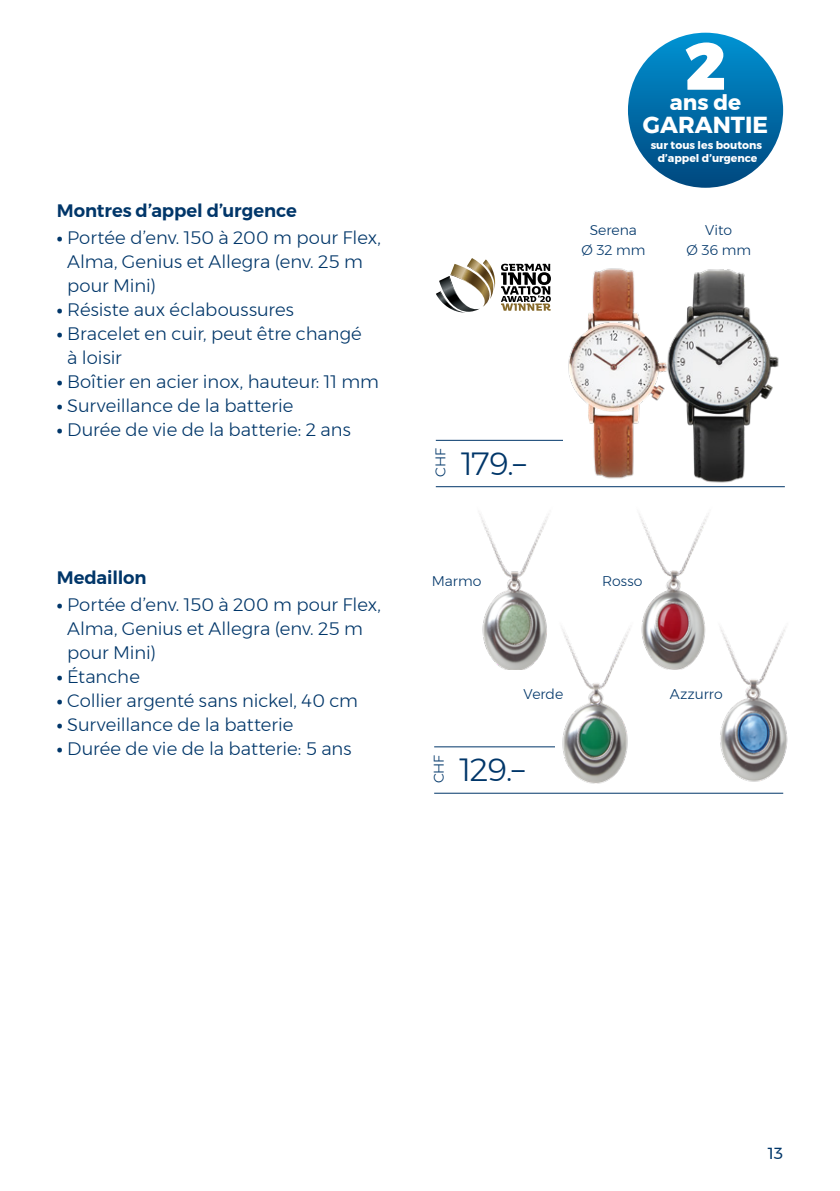
<style>
.page{position:relative;width:840px;height:1191px;background:#fff}
.page>*{position:absolute;margin:0;border:0;box-sizing:border-box;transform-origin:0 0}
.t1{font:900 66.4px "Montserrat";color:#fff}
.t2{font:300 32px "Montserrat";letter-spacing:-.035em;color:#003669}
.t3{font:700 23.2px "Montserrat";color:#fff}
.t4{font:700 21.6px "Montserrat";color:#fff}
.t5{font:300 18px/24px "Montserrat";color:#003669}
.t6{font:600 18px "Montserrat";letter-spacing:-.005em;color:#003669}
.t7{font:16px "Montserrat";color:#003669}
.t8{font:300 14px/20px "Montserrat";letter-spacing:-.005em;color:#003669;text-align:center}
.t9{font:700 10.8px/13px "Montserrat";color:#fff;text-align:center}
.s1{font-weight:700}
</style>
<div class="page">
<hr style="left:434px;top:746px;width:348px;height:1px;background:#003669">
<hr style="left:434px;top:792px;width:348px;height:1px;background:#003669">
<div style="left:554px;top:713px;width:228px;height:48px;background:#fff"></div>
<hr style="left:435px;top:440px;width:349px;height:1px;background:#003669">
<hr style="left:435px;top:486px;width:349px;height:1px;background:#003669">
<div style="left:563px;top:404px;width:231px;height:48px;background:#fff"></div>
<svg style="left:436px;top:258px;width:114px;height:54px"></svg>
<img style="left:568px;top:268px;width:96px;height:211px">
<img style="left:664px;top:269px;width:115px;height:214px">
<img style="left:562px;top:628px;width:68px;height:156px">
<img style="left:479px;top:514px;width:70px;height:156px">
<img style="left:720px;top:627px;width:68px;height:155px">
<img style="left:639px;top:513px;width:70px;height:157px">
<div style="left:627px;top:33px;width:155px;height:155px;background:linear-gradient(to bottom,#0092d2,#044a7f);border-radius:78px"></div>
<p class="t6" style="left:57px;top:196px;width:241px">Montres d’appel d’urgence</p>
<p class="t5" style="left:67px;top:225px;width:315px;text-indent:-10px"><span class="s1">•</span> Portée d’env. 150 à 200 m pour Flex,<br>Alma, Genius et Allegra (env. 25 m pour Mini)</p>
<p class="t5" style="left:57px;top:297px;width:239px"><span class="s1">•</span> Résiste aux éclaboussures</p>
<p class="t5" style="left:67px;top:321px;width:296px;text-indent:-10px"><span class="s1">•</span> Bracelet en cuir, peut être changé à loisir</p>
<p class="t5" style="left:57px;top:369px;width:323px"><span class="s1">•</span> Boîtier en acier inox, hauteur: 11 mm</p>
<p class="t5" style="left:57px;top:393px;width:238px"><span class="s1">•</span> Surveillance de la batterie</p>
<p class="t5" style="left:57px;top:417px;width:295px"><span class="s1">•</span> Durée de vie de la batterie: 2 ans</p>
<p class="t6" style="left:57px;top:563px;width:91px">Medaillon</p>
<p class="t5" style="left:67px;top:592px;width:315px;text-indent:-10px"><span class="s1">•</span> Portée d’env. 150 à 200 m pour Flex,<br>Alma, Genius et Allegra (env. 25 m pour Mini)</p>
<p class="t5" style="left:57px;top:664px;width:85px"><span class="s1">•</span> Étanche</p>
<p class="t5" style="left:57px;top:688px;width:302px"><span class="s1">•</span> Collier argenté sans nickel, 40 cm</p>
<p class="t5" style="left:57px;top:712px;width:238px"><span class="s1">•</span> Surveillance de la batterie</p>
<p class="t5" style="left:57px;top:736px;width:296px"><span class="s1">•</span> Durée de vie de la batterie: 5 ans</p>
<h1 class="t1" style="left:684px;top:12px;width:43px">2</h1>
<p class="t4" style="left:669px;top:85px;width:73px">ans de</p>
<p class="t3" style="left:642px;top:106px;width:127px">GARANTIE</p>
<p class="t9" style="left:650px;top:139px;width:113px">sur tous les boutons d’appel d’urgence</p>
<p class="t8" style="left:581px;top:220px;width:65px">Serena<br>Ø 32 mm</p>
<p class="t8" style="left:686px;top:220px;width:66px">Vito<br>Ø 36 mm</p>
<p class="t8" style="left:430px;top:476px;width:30px;rotate:-90deg">CHF</p>
<h2 class="t2" style="left:460px;top:439px;width:67px">179.–</h2>
<p class="t8" style="left:431px;top:571px;width:51px">Marmo</p>
<p class="t8" style="left:602px;top:571px;width:42px">Rosso</p>
<p class="t8" style="left:523px;top:683px;width:41px">Verde</p>
<p class="t8" style="left:669px;top:683px;width:54px">Azzurro</p>
<p class="t8" style="left:428px;top:783px;width:30px;rotate:-90deg">CHF</p>
<h2 class="t2" style="left:459px;top:746px;width:67px">129.–</h2>
<p class="t7" style="left:767px;top:1141px;width:17px">13</p>
</div>
